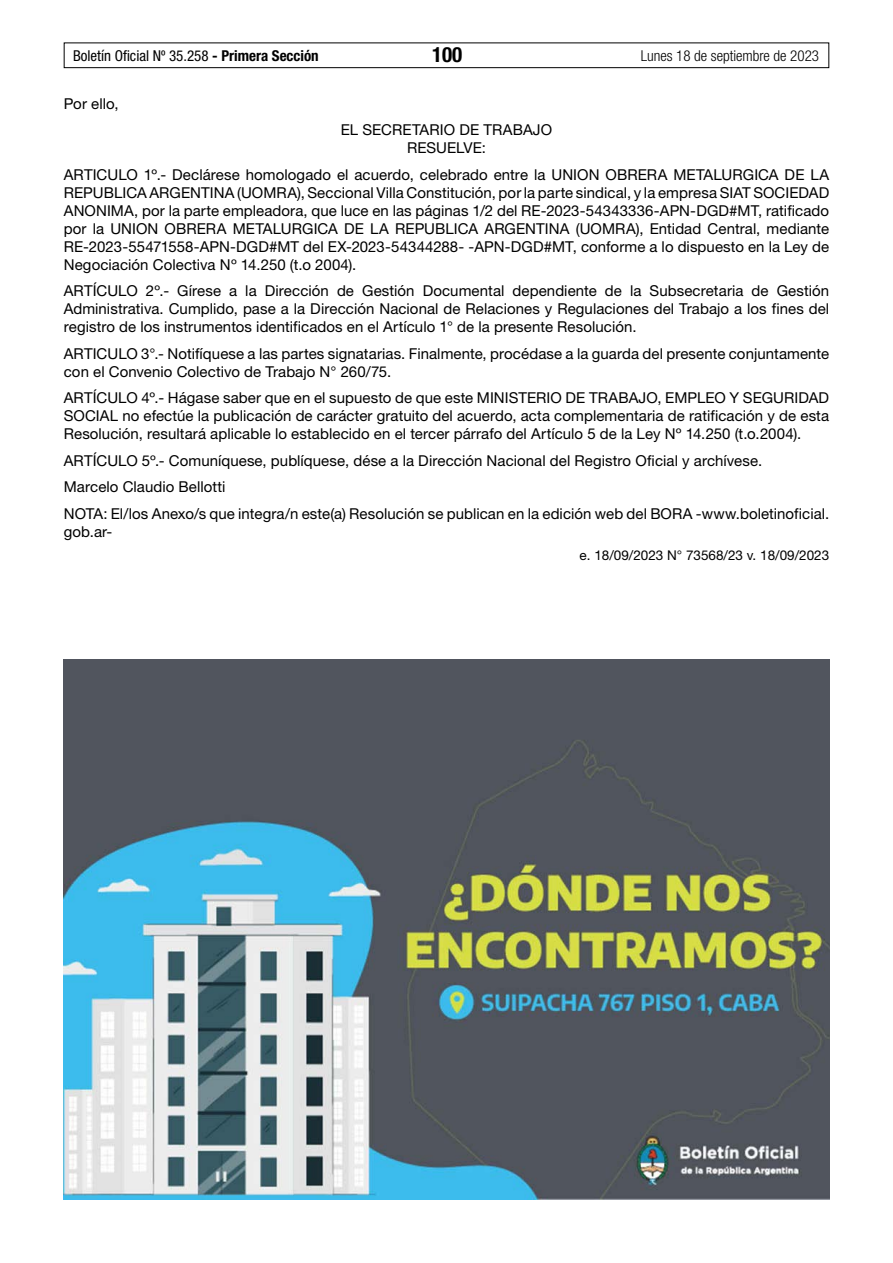
<style>
.page{position:relative;width:893px;height:1263px;background:#fff}
.page>*{position:absolute;margin:0;border:0;box-sizing:border-box;transform-origin:0 0}
.t1{font:700 condensed 21px "Helvetica Neue LT Std";color:#000}
.t2{font:15px/18px "Helvetica Neue LT Std";letter-spacing:.005em;color:#000;text-align:justify}
.t3{font:condensed 15px "Helvetica Neue LT Std";color:#000}
.t4{font:300 condensed 15px "Helvetica Neue LT Std";color:#000}
.t5{font:13.5px "Helvetica Neue LT Std";color:#000}
.s1{font-weight:700}
</style>
<div class="page">
<div style="left:64px;top:43px;width:765px;height:25px;border:1px solid #000"></div>
<img style="left:64px;top:659px;width:765px;height:540px">
<p class="t3" style="left:73px;top:47px;width:247px">Boletín Oficial Nº 35.258 <span class="s1">- Primera Sección</span></p>
<h1 class="t1" style="left:432px;top:42px;width:32px">100</h1>
<p class="t4" style="left:641px;top:47px;width:180px">Lunes 18 de septiembre de 2023</p>
<p class="t2" style="left:64px;top:94px;width:56px">Por ello,</p>
<p class="t2" style="left:341px;top:120px;width:213px;text-align:center">EL SECRETARIO DE TRABAJO<br>RESUELVE:</p>
<p class="t2" style="left:64px;top:165px;width:767px">ARTICULO 1º.- Declárese homologado el acuerdo, celebrado entre la UNION OBRERA METALURGICA DE LA REPUBLICA ARGENTINA (UOMRA), Seccional Villa Constitución, por la parte sindical, y la empresa SIAT SOCIEDAD ANONIMA, por la parte empleadora, que luce en las páginas 1/2 del RE-2023-54343336-APN-DGD#MT, ratificado por la UNION OBRERA METALURGICA DE LA REPUBLICA ARGENTINA (UOMRA), Entidad Central, mediante RE-2023-55471558-APN-DGD#MT del EX-2023-54344288- -APN-DGD#MT, conforme a lo dispuesto en la Ley de Negociación Colectiva Nº 14.250 (t.o 2004).</p>
<p class="t2" style="left:64px;top:281px;width:767px">ARTÍCULO 2º.- Gírese a la Dirección de Gestión Documental dependiente de la Subsecretaria de Gestión Administrativa. Cumplido, pase a la Dirección Nacional de Relaciones y Regulaciones del Trabajo a los fines del registro de los instrumentos identificados en el Artículo 1° de la presente Resolución.</p>
<p class="t2" style="left:64px;top:344px;width:767px">ARTICULO 3°.- Notifíquese a las partes signatarias. Finalmente, procédase a la guarda del presente conjuntamente con el Convenio Colectivo de Trabajo N° 260/75.</p>
<p class="t2" style="left:64px;top:388px;width:767px">ARTÍCULO 4º.- Hágase saber que en el supuesto de que este MINISTERIO DE TRABAJO, EMPLEO Y SEGURIDAD SOCIAL no efectúe la publicación de carácter gratuito del acuerdo, acta complementaria de ratificación y de esta Resolución, resultará aplicable lo establecido en el tercer párrafo del Artículo 5 de la Ley Nº 14.250 (t.o.2004).</p>
<p class="t2" style="left:64px;top:447px;width:767px;line-height:26.5px;text-align:left">ARTÍCULO 5º.- Comuníquese, publíquese, dése a la Dirección Nacional del Registro Oficial y archívese.<br>Marcelo Claudio Bellotti<br>NOTA: El/los Anexo/s que integra/n este(a) Resolución se publican en la edición web del BORA -www.boletinoficial.</p>
<p class="t2" style="left:64px;top:522px;width:50px">gob.ar-</p>
<p class="t5" style="left:580px;top:547px;width:251px">e. 18/09/2023 N° 73568/23 v. 18/09/2023</p>
</div>
